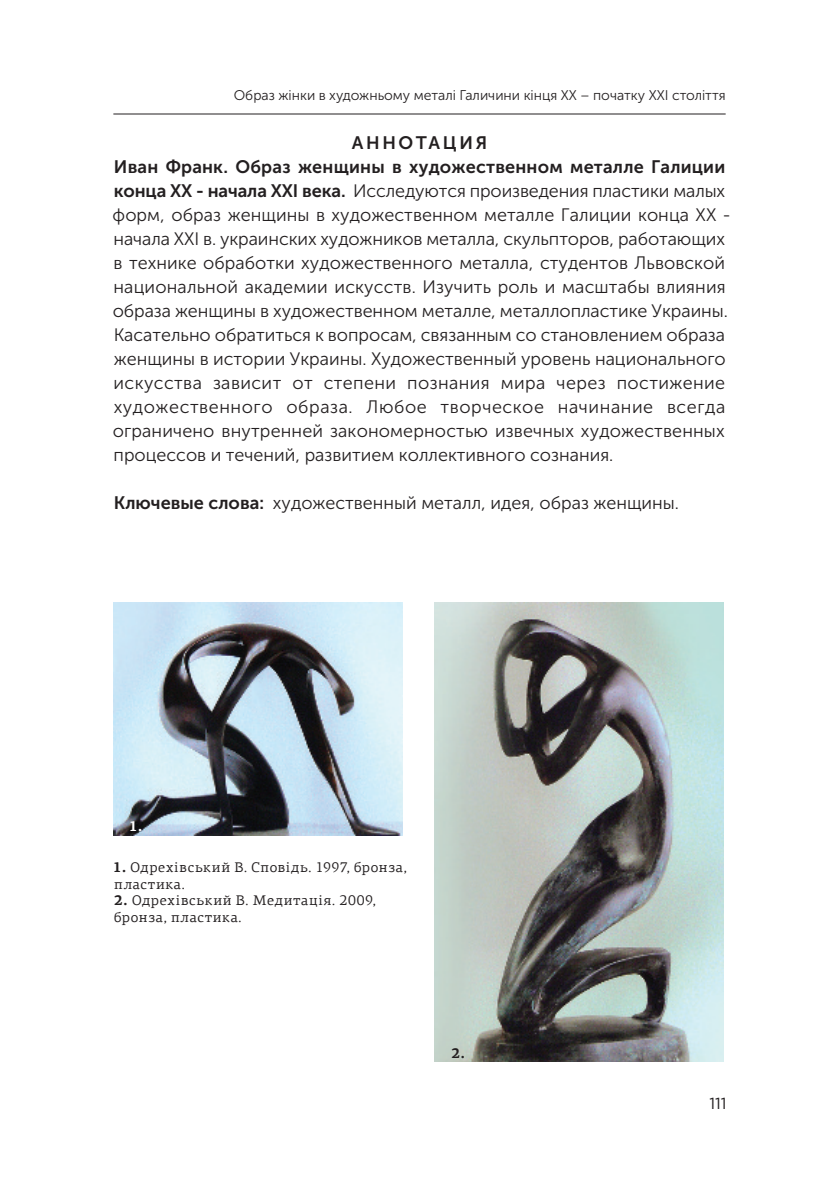
<style>
.page{position:relative;width:840px;height:1190px;background:#fff}
.page>*{position:absolute;margin:0;border:0;box-sizing:border-box;transform-origin:0 0}
.t1{font:18px/24px "Museo Sans Cyrl 300";color:#231f20}
.t2{font:18px/24px "Museo Sans Cyrl 700";letter-spacing:.01em;color:#231f20;text-align:center}
.t3{font:16px "Gotham Pro";color:#231f20}
.t4{font:14px/16.8px "PF Agora Serif Pro";letter-spacing:.06em;color:#231f20}
.t5{font:14px "Museo Sans Cyrl 300";color:#231f20}
.t6{font:700 14px "PF Agora Serif Pro";color:#fff}
.t7{font:700 14px "PF Agora Serif Pro";color:#231f20}
.s1{font-family:"Museo Sans Cyrl 700"}
.s2{font-weight:700}
</style>
<div class="page">
<hr style="left:113px;top:114px;width:613px;height:1px;background:#231f20">
<img style="left:113px;top:603px;width:290px;height:232px">
<img style="left:435px;top:603px;width:289px;height:459px">
<p class="t5" style="left:234px;top:90px;width:493px">Образ жінки в художньому металі Галичини кінця ХХ – початку ХХІ століття</p>
<p class="t2" style="left:114px;top:131px;width:613px">АННОТАЦИЯ<br>Иван Франк. Образ женщины в художественном металле Галиции</p>
<p class="t1" style="left:113px;top:180px;width:620px"><span class="s1">конца ХХ - начала XXI века.</span> Исследуются произведения пластики малых форм, образ женщины в художественном металле Галиции конца ХХ - начала ХХI в. украинских художников металла, скульпторов, работающих в технике обработки художественного металла, студентов Львовской национальной академии искусств. Изучить роль и масштабы влияния образа женщины в художественном металле, металлопластике Украины.<br>Касательно обратиться к вопросам, связанным со становлением образа женщины в истории Украины. Художественный уровень национального искусства зависит от степени познания мира через постижение художественного образа. Любое творческое начинание всегда ограничено внутренней закономерностью извечных художественных процессов и течений, развитием коллективного сознания.</p>
<p class="t1" style="left:114px;top:492px;width:567px"><span class="s1">Ключевые слова:</span> художественный металл, идея, образ женщины.</p>
<p class="t6" style="left:129px;top:820px;width:14px">1.</p>
<p class="t4" style="left:113px;top:860px;width:295px"><span class="s2">1.</span> Одрехівський В. Сповідь. 1997, бронза, пластика.</p>
<p class="t4" style="left:114px;top:893px;width:263px"><span class="s2">2.</span> Одрехівський В. Медитація. 2009, бронза, пластика.</p>
<p class="t7" style="left:451px;top:1047px;width:15px">2.</p>
<p class="t3" style="left:709px;top:1094px;width:19px">111</p>
</div>
